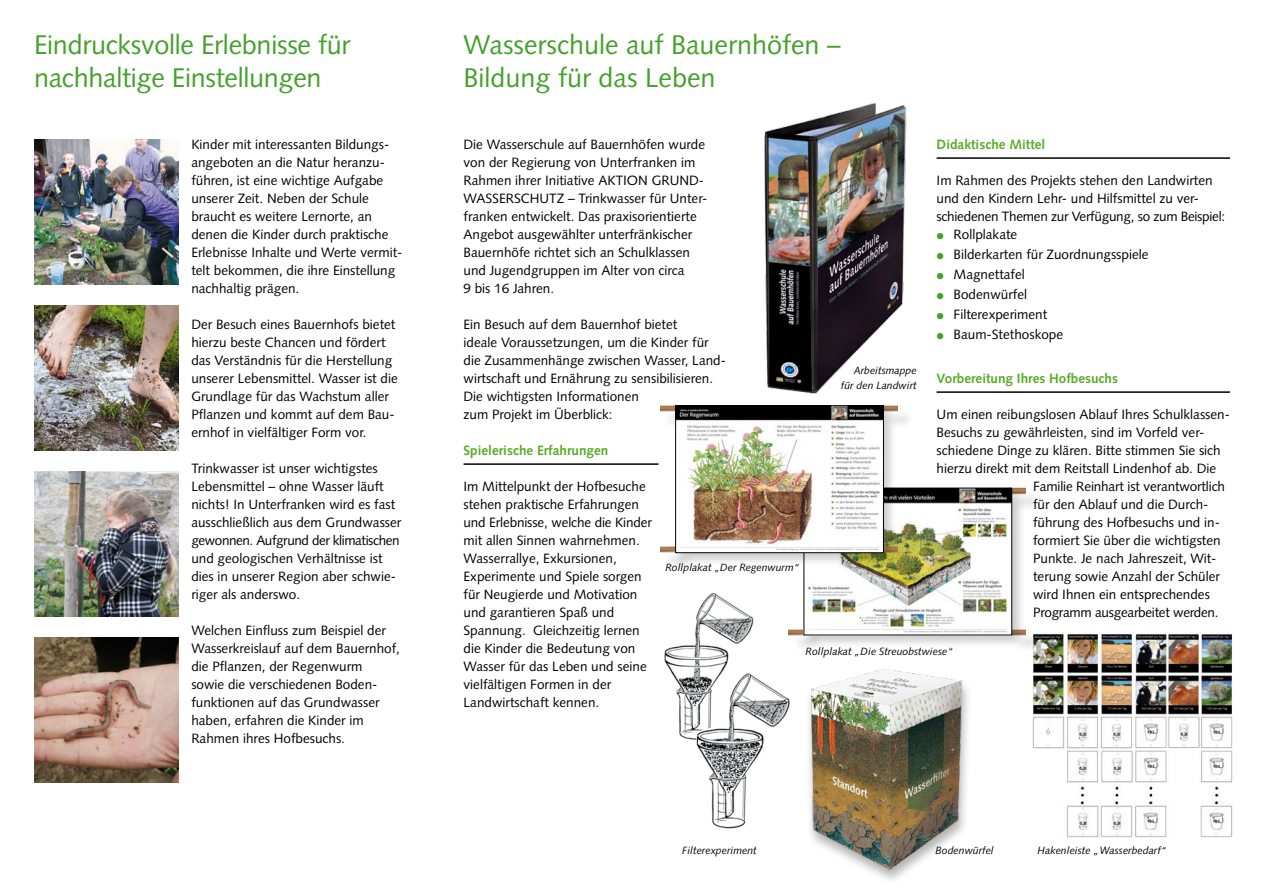
<style>
.page{position:relative;width:1263px;height:893px;background:#fff}
.page>*{position:absolute;margin:0;border:0;box-sizing:border-box;transform-origin:0 0}
.t1{font:27px/32.4px "Syntax LT Std";letter-spacing:-.01em;color:#44a12b}
.t2{font:13.5px/18px "Syntax LT Std";color:#000}
.t3{font:13.5px "Syntax LT Std";letter-spacing:-.02em;color:#000}
.t4{font:700 13.5px "Syntax LT Std";color:#57ab27}
.t5{font:italic 10.5px/15px "Syntax LT Std";color:#000;text-align:right}
</style>
<div class="page">
<img style="left:1033px;top:633px;width:201px;height:164px">
<div style="left:791px;top:491px;width:253px;height:21px;background:#000;opacity:.2"></div>
<div style="left:791px;top:632px;width:253px;height:21px;background:#000;opacity:.2"></div>
<img style="left:788px;top:629px;width:14px;height:6px">
<div style="left:802px;top:486px;width:224px;height:163px;background:#000;opacity:.2"></div>
<img style="left:806px;top:490px;width:204px;height:143px">
<div style="left:804px;top:488px;width:208px;height:147px;border:1px solid #000"></div>
<hr style="left:463px;top:463px;width:195px;height:2px;background:#000">
<hr style="left:936px;top:157px;width:294px;height:2px;background:#000">
<hr style="left:936px;top:391px;width:294px;height:2px;background:#000">
<img style="left:798px;top:647px;width:176px;height:233px">
<img style="left:34px;top:306px;width:145px;height:144px">
<img style="left:34px;top:140px;width:145px;height:144px">
<img style="left:34px;top:637px;width:145px;height:145px">
<img style="left:764px;top:103px;width:143px;height:291px">
<img style="left:34px;top:472px;width:145px;height:144px">
<div style="left:663px;top:408px;width:253px;height:21px;background:#000;opacity:.2"></div>
<img style="left:660px;top:406px;width:13px;height:6px">
<div style="left:663px;top:549px;width:253px;height:22px;background:#000;opacity:.2"></div>
<img style="left:660px;top:547px;width:13px;height:6px">
<div style="left:673px;top:403px;width:225px;height:164px;background:#000;opacity:.2"></div>
<img style="left:677px;top:408px;width:204px;height:143px">
<div style="left:675px;top:406px;width:208px;height:147px;border:1px solid #000"></div>
<img style="left:1067px;top:800px;width:166px;height:38px">
<img style="left:664px;top:593px;width:90px;height:147px">
<img style="left:692px;top:670px;width:98px;height:159px">
<h1 class="t1" style="left:34px;top:29px;width:318px">Eindrucksvolle Erlebnisse für nachhaltige Einstellungen</h1>
<p class="t2" style="left:191px;top:135px;width:213px">Kinder mit interessanten Bildungs&shy;angeboten an die Natur heranzu&shy;führen, ist eine wichtige Aufgabe unserer Zeit. Neben der Schule braucht es weitere Lernorte, an denen die Kinder durch praktische<br>Erlebnisse Inhalte und Werte vermit&shy;telt bekommen, die ihre Einstellung nachhaltig prägen.</p>
<p class="t2" style="left:191px;top:315px;width:208px">Der Besuch eines Bauernhofs bietet hierzu beste Chancen und fördert das Verständnis für die Herstellung unserer Lebensmittel. Wasser ist die Grundlage für das Wachstum aller Pflanzen und kommt auf dem Bau&shy;ernhof in vielfältiger Form vor.</p>
<p class="t2" style="left:191px;top:459px;width:212px">Trinkwasser ist unser wichtigstes Lebensmittel – ohne Wasser läuft nichts! In Unterfranken wird es fast ausschließlich aus dem Grundwasser gewonnen. Aufgrund der klimatischen und geologischen Verhältnisse ist dies in unserer Region aber schwie&shy;riger als anderswo.</p>
<p class="t2" style="left:191px;top:621px;width:210px">Welchen Einfluss zum Beispiel der<br>Wasserkreislauf auf dem Bauernhof, die Pflanzen, der Regenwurm<br>sowie die verschiedenen Boden&shy;funktionen auf das Grundwasser haben, erfahren die Kinder im<br>Rahmen ihres Hofbesuchs.</p>
<h1 class="t1" style="left:463px;top:29px;width:379px">Wasserschule auf Bauernhöfen –<br>Bildung für das Leben</h1>
<p class="t2" style="left:463px;top:135px;width:245px">Die Wasserschule auf Bauernhöfen wurde von der Regierung von Unterfranken im Rahmen ihrer Initiative AKTION GRUND-WASSERSCHUTZ – Trinkwasser für Unter&shy;franken entwickelt. Das praxisorientierte Angebot ausgewählter unterfränkischer Bauernhöfe richtet sich an Schulklassen und Jugendgruppen im Alter von circa<br>9 bis 16 Jahren.</p>
<p class="t2" style="left:463px;top:315px;width:264px">Ein Besuch auf dem Bauernhof bietet<br>ideale Voraussetzungen, um die Kinder für die Zusammenhänge zwischen Wasser, Land&shy;wirtschaft und Ernährung zu sensibilisieren.<br>Die wichtigsten Informationen<br>zum Projekt im Überblick:</p>
<p class="t4" style="left:463px;top:442px;width:146px">Spielerische Erfahrungen</p>
<p class="t2" style="left:463px;top:477px;width:190px">Im Mittelpunkt der Hofbesuche stehen praktische Erfahrungen und Erlebnisse, welche die Kinder mit allen Sinnen wahrnehmen.<br>Wasserrallye, Exkursionen,<br>Experimente und Spiele sorgen für Neugierde und Motivation und garantieren Spaß und<br>Spannung. Gleichzeitig lernen die Kinder die Bedeutung von<br>Wasser für das Leben und seine vielfältigen Formen in der<br>Landwirtschaft kennen.</p>
<p class="t4" style="left:936px;top:136px;width:110px">Didaktische Mittel</p>
<p class="t2" style="left:936px;top:171px;width:277px">Im Rahmen des Projekts stehen den Landwirten</p>
<p class="t2" style="left:936px;top:189px;width:262px">und den Kindern Lehr- und Hilfsmittel zu ver-</p>
<p class="t3" style="left:936px;top:208px;width:290px">schiedenen Themen zur Verfügung, so zum Beispiel:</p>
<p class="t2" style="left:954px;top:225px;width:65px">Rollplakate</p>
<p class="t2" style="left:954px;top:244px;width:196px;line-height:20.1px">Bilderkarten für Zuordnungsspiele<br>Magnettafel<br>Bodenwürfel<br>Filterexperiment<br>Baum-Stethoskope</p>
<p class="t4" style="left:936px;top:370px;width:183px">Vorbereitung Ihres Hofbesuchs</p>
<p class="t2" style="left:936px;top:405px;width:295px">Um einen reibungslosen Ablauf Ihres Schulklassen-</p>
<p class="t2" style="left:936px;top:423px;width:269px">Besuchs zu gewährleisten, sind im Vorfeld ver-</p>
<p class="t2" style="left:936px;top:441px;width:286px">schiedene Dinge zu klären. Bitte stimmen Sie sich</p>
<p class="t2" style="left:936px;top:459px;width:281px">hierzu direkt mit dem Reitstall Lindenhof ab. Die</p>
<p class="t2" style="left:1033px;top:477px;width:193px">Familie Reinhart ist verantwortlich</p>
<p class="t2" style="left:1033px;top:495px;width:177px">für den Ablauf und die Durch-</p>
<p class="t2" style="left:1033px;top:513px;width:188px">führung des Hofbesuchs und in-</p>
<p class="t2" style="left:1033px;top:531px;width:189px">formiert Sie über die wichtigsten</p>
<p class="t2" style="left:1033px;top:549px;width:185px">Punkte. Je nach Jahreszeit, Wit-</p>
<p class="t2" style="left:1033px;top:567px;width:188px">terung sowie Anzahl der Schüler</p>
<p class="t2" style="left:1033px;top:585px;width:178px">wird Ihnen ein entsprechendes</p>
<p class="t3" style="left:1033px;top:604px;width:187px">Programm ausgearbeitet werden.</p>
<p class="t5" style="left:841px;top:363px;width:77px">Arbeitsmappe für den Landwirt</p>
<p class="t5" style="left:665px;top:560px;width:136px">Rollplakat „Der Regenwurm“</p>
<p class="t5" style="left:806px;top:644px;width:149px">Rollplakat „Die Streuobstwiese“</p>
<p class="t5" style="left:682px;top:843px;width:76px">Filterexperiment</p>
<p class="t5" style="left:935px;top:843px;width:60px">Bodenwürfel</p>
<p class="t5" style="left:1037px;top:843px;width:131px">Hakenleiste „Wasserbedarf“</p>
</div>
